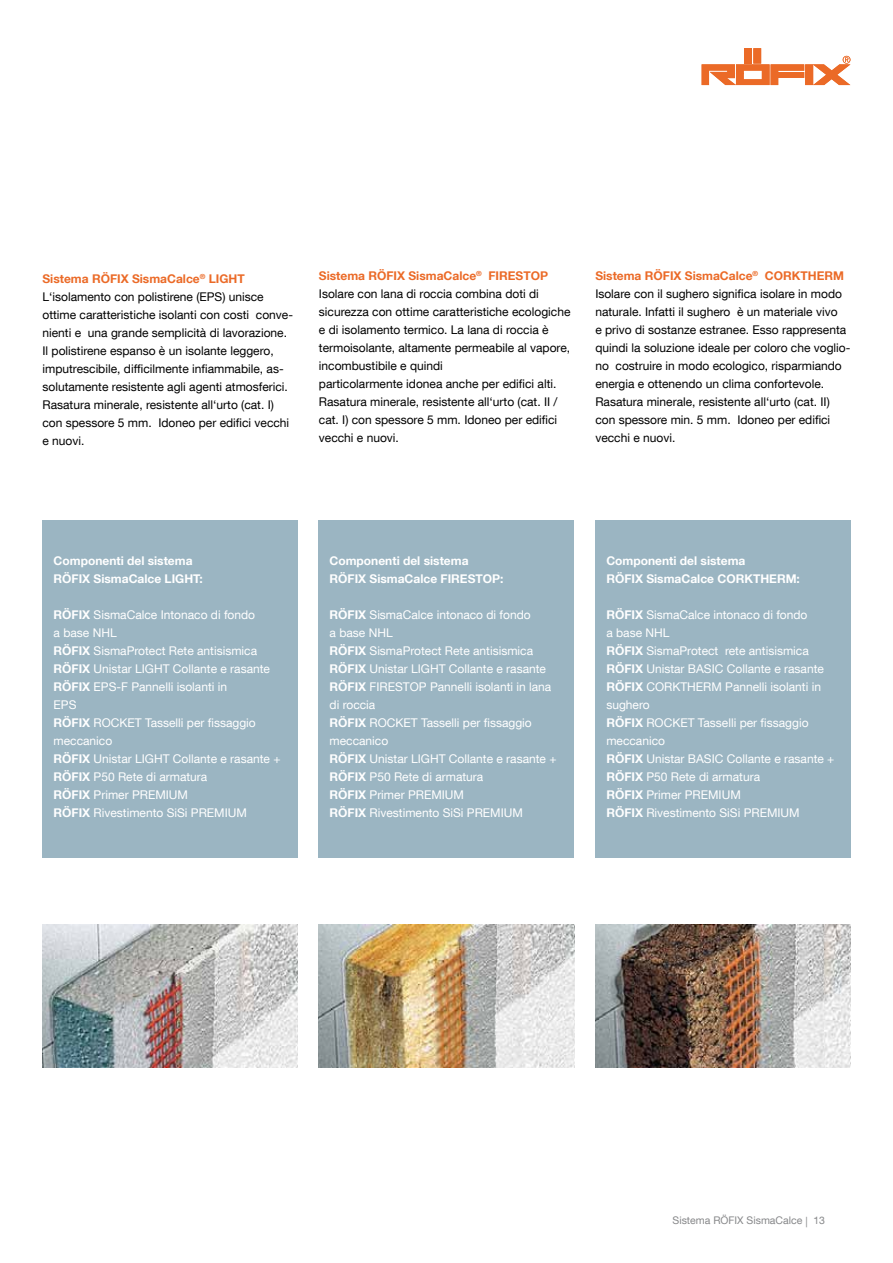
<style>
.page{position:relative;width:893px;height:1263px;background:#fff}
.page>*{position:absolute;margin:0;border:0;box-sizing:border-box;transform-origin:0 0}
.t1{font:12px/18px "Helvetica Neue LT Com";color:#000}
.t2{font:12px/18px "Helvetica Neue LT Com";color:#fff}
.t3{font:700 12px/18px "Helvetica Neue LT Com";color:#fff}
.t4{font:10.5px "Helvetica Neue LT Com";color:#87888a}
.s1{font-weight:700;color:#eb6a27}
.s2{font-weight:700}
</style>
<div class="page">
<div style="left:43px;top:521px;width:255px;height:337px;background:#9bb5c2"></div>
<div style="left:319px;top:521px;width:255px;height:337px;background:#9bb5c2"></div>
<div style="left:595px;top:521px;width:255px;height:337px;background:#9bb5c2"></div>
<img style="left:43px;top:925px;width:255px;height:142px">
<img style="left:319px;top:925px;width:255px;height:142px">
<img style="left:595px;top:925px;width:255px;height:142px">
<div style="left:753px;top:48px;width:8px;height:16px;background:#eb6a27"></div>
<div style="left:744px;top:48px;width:8px;height:16px;background:#eb6a27"></div>
<svg style="left:702px;top:56px;width:148px;height:29px"></svg>
<p class="t1" style="left:43px;top:270px;width:252px"><span class="s1">Sistema RÖFIX SismaCalce</span><sup>®</sup> <span class="s1">LIGHT </span>L‘isolamento con polistirene (EPS) unisce ottime caratteristiche isolanti con costi conve&shy;nienti e una grande semplicità di lavorazione.<br>Il polistirene espanso è un isolante leggero, imputrescibile, difficilmente infiammabile, as&shy;solutamente resistente agli agenti atmosferici.<br>Rasatura minerale, resistente all‘urto (cat. I) con spessore 5 mm. Idoneo per edifici vecchi e nuovi.</p>
<p class="t1" style="left:319px;top:266px;width:253px"><span class="s1">Sistema RÖFIX SismaCalce</span><sup>®</sup> <span class="s1">FIRESTOP </span>Isolare con lana di roccia combina doti di sicurezza con ottime caratteristiche ecologiche e di isolamento termico. La lana di roccia è termoisolante, altamente permeabile al vapore, incombustibile e quindi<br>particolarmente idonea anche per edifici alti.<br>Rasatura minerale, resistente all‘urto (cat. II / cat. I) con spessore 5 mm. Idoneo per edifici vecchi e nuovi.</p>
<p class="t1" style="left:595px;top:266px;width:257px"><span class="s1">Sistema RÖFIX SismaCalce</span><sup>®</sup> <span class="s1">CORKTHERM </span>Isolare con il sughero significa isolare in modo naturale. Infatti il sughero è un materiale vivo<br>e privo di sostanze estranee. Esso rappresenta quindi la soluzione ideale per coloro che voglio&shy;no costruire in modo ecologico, risparmiando energia e ottenendo un clima confortevole.<br>Rasatura minerale, resistente all‘urto (cat. II) con spessore min. 5 mm. Idoneo per edifici vecchi e nuovi.</p>
<p class="t3" style="left:54px;top:551px;width:151px">Componenti del sistema<br>RÖFIX SismaCalce LIGHT:</p>
<p class="t2" style="left:54px;top:605px;width:228px"><span class="s2">RÖFIX</span> SismaCalce Intonaco di fondo<br>a base NHL<br><span class="s2">RÖFIX</span> SismaProtect Rete antisismica<br><span class="s2">RÖFIX</span> Unistar LIGHT Collante e rasante<br><span class="s2">RÖFIX</span> EPS-F Pannelli isolanti in<br>EPS<br><span class="s2">RÖFIX</span> ROCKET Tasselli per fissaggio meccanico<br><span class="s2">RÖFIX</span> Unistar LIGHT Collante e rasante +<br><span class="s2">RÖFIX</span> P50 Rete di armatura<br><span class="s2">RÖFIX</span> Primer PREMIUM<br><span class="s2">RÖFIX</span> Rivestimento SiSi PREMIUM</p>
<p class="t3" style="left:330px;top:551px;width:175px">Componenti del sistema<br>RÖFIX SismaCalce FIRESTOP:</p>
<p class="t2" style="left:330px;top:605px;width:228px"><span class="s2">RÖFIX</span> SismaCalce intonaco di fondo<br>a base NHL<br><span class="s2">RÖFIX</span> SismaProtect Rete antisismica<br><span class="s2">RÖFIX</span> Unistar LIGHT Collante e rasante<br><span class="s2">RÖFIX</span> FIRESTOP Pannelli isolanti in lana di roccia<br><span class="s2">RÖFIX</span> ROCKET Tasselli per fissaggio meccanico<br><span class="s2">RÖFIX</span> Unistar LIGHT Collante e rasante +<br><span class="s2">RÖFIX</span> P50 Rete di armatura<br><span class="s2">RÖFIX</span> Primer PREMIUM<br><span class="s2">RÖFIX</span> Rivestimento SiSi PREMIUM</p>
<p class="t3" style="left:606px;top:551px;width:195px">Componenti del sistema<br>RÖFIX SismaCalce CORKTHERM:</p>
<p class="t2" style="left:606px;top:605px;width:230px"><span class="s2">RÖFIX</span> SismaCalce intonaco di fondo<br>a base NHL<br><span class="s2">RÖFIX</span> SismaProtect rete antisismica<br><span class="s2">RÖFIX</span> Unistar BASIC Collante e rasante<br><span class="s2">RÖFIX</span> CORKTHERM Pannelli isolanti in sughero<br><span class="s2">RÖFIX</span> ROCKET Tasselli per fissaggio meccanico<br><span class="s2">RÖFIX</span> Unistar BASIC Collante e rasante +<br><span class="s2">RÖFIX</span> P50 Rete di armatura<br><span class="s2">RÖFIX</span> Primer PREMIUM<br><span class="s2">RÖFIX</span> Rivestimento SiSi PREMIUM</p>
<p class="t4" style="left:672px;top:1214px;width:154px">Sistema RÖFIX SismaCalce | 13</p>
</div>
